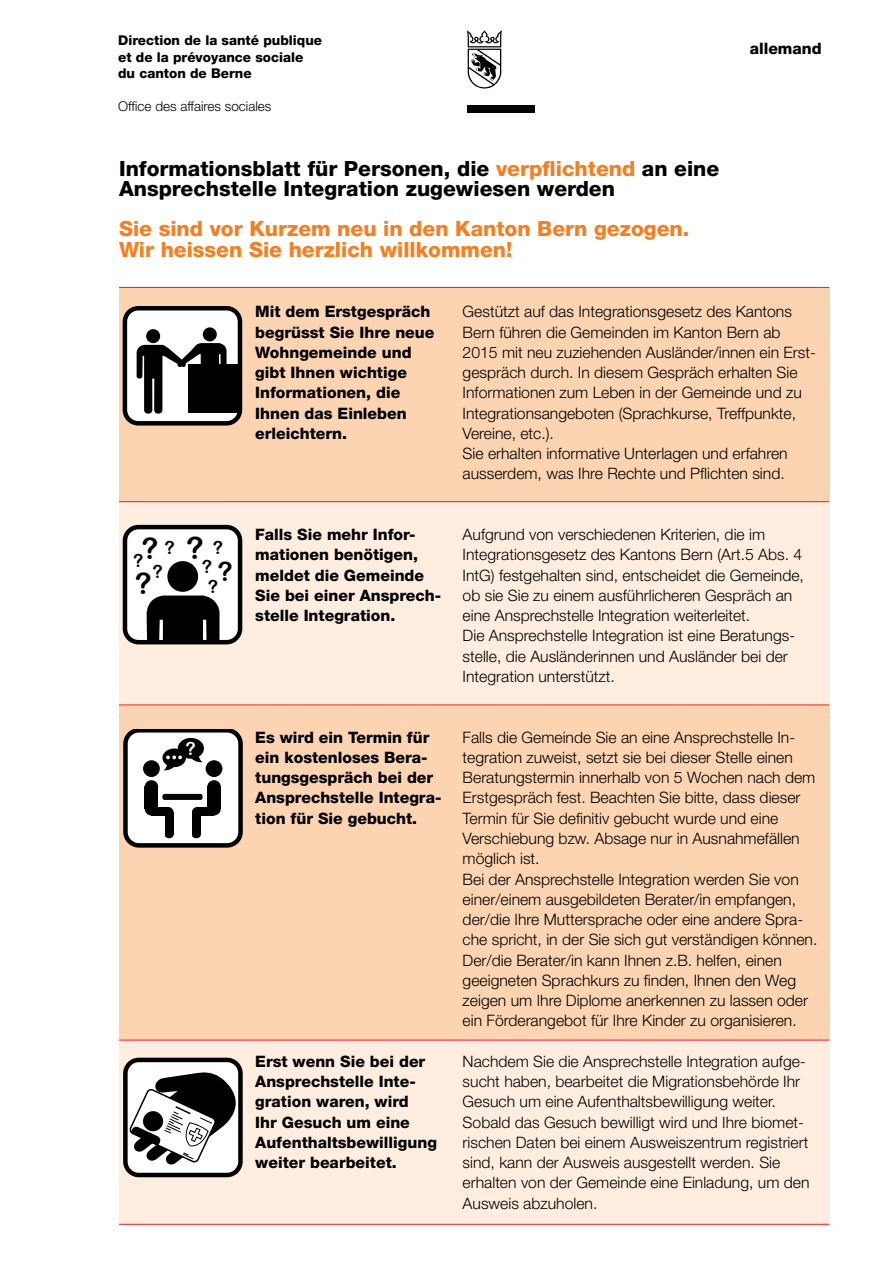
<style>
.page{position:relative;width:893px;height:1263px;background:#fff}
.page>*{position:absolute;margin:0;border:0;box-sizing:border-box;transform-origin:0 0}
.t1{font:29.4px "Arial Rounded MT Bold";color:#000}
.t2{font:800 21px/20.2px "Helvetica Neue";color:#000}
.t3{font:800 21px/20.2px "Helvetica Neue";color:#f57e20}
.t4{font:18px "Arial Rounded MT Bold";color:#000}
.t5{font:18px "Arial Rounded MT Bold";color:#fff}
.t6{font:300 15.75px/20.2px "Helvetica Neue";color:#000}
.t7{font:800 15.75px/20.2px "Helvetica Neue";color:#000}
.t8{font:800 13.5px/16.5px "Helvetica Neue";color:#000}
.t9{font:300 13.5px "Helvetica Neue";color:#000}
.s1{color:#f57e20}
.s2{font-size:26.55px}
</style>
<div class="page">
<svg style="left:467px;top:30px;width:35px;height:59px"></svg>
<div style="left:468px;top:105px;width:67px;height:7px;background:#000"></div>
<div style="left:119px;top:287px;width:710px;height:214px;background:#fdd4b1"></div>
<div style="left:119px;top:1019px;width:710px;height:206px;background:#ffeee0"></div>
<div style="left:119px;top:502px;width:710px;height:203px;background:#ffeee0"></div>
<div style="left:119px;top:705px;width:710px;height:335px;background:#fdd4b1"></div>
<hr style="left:119px;top:704px;width:710px;height:1px;background:#ed1d24">
<hr style="left:119px;top:1040px;width:710px;height:1px;background:#ed1d24">
<hr style="left:119px;top:1224px;width:710px;height:1px;background:#ed1d24">
<hr style="left:119px;top:501px;width:710px;height:1px;background:#ed1d24">
<div style="left:125px;top:527px;width:115px;height:115px;background:#fff;border-radius:13px"></div>
<div style="left:123px;top:525px;width:119px;height:119px;border:4px solid #000;border-radius:13px"></div>
<div style="left:167px;top:561px;width:31px;height:31px;background:#000;border-radius:50%"></div>
<svg style="left:146px;top:595px;width:73px;height:47px"></svg>
<svg style="left:123px;top:729px;width:120px;height:119px"></svg>
<div style="left:125px;top:308px;width:115px;height:115px;background:#fff;border-radius:13px"></div>
<div style="left:123px;top:306px;width:119px;height:120px;border:4px solid #000;border-radius:13px"></div>
<div style="left:146px;top:329px;width:14px;height:14px;background:#000;border-radius:50%"></div>
<div style="left:203px;top:327px;width:14px;height:14px;background:#000;border-radius:50%"></div>
<svg style="left:137px;top:343px;width:90px;height:71px"></svg>
<div style="left:188px;top:364px;width:53px;height:49px;background:#000"></div>
<div style="left:125px;top:1060px;width:115px;height:115px;background:#fff;border-radius:13px"></div>
<div style="left:123px;top:1058px;width:120px;height:119px;border:4px solid #000;border-radius:13px"></div>
<svg style="left:129px;top:1072px;width:107px;height:93px"></svg>
<hr style="left:119px;top:287px;width:710px;height:1px;background:#ed1d24">
<p class="t8" style="left:118px;top:32px;width:206px">Direction de la santé publique et de la prévoyance sociale du canton de Berne</p>
<p class="t9" style="left:118px;top:98px;width:155px">Office des affaires sociales</p>
<h2 class="t2" style="left:119px;top:158px;width:602px">Informationsblatt für Personen, die <span class="s1">verpflichtend</span> an eine<br>Ansprechstelle Integration zugewiesen werden</h2>
<h2 class="t3" style="left:119px;top:219px;width:572px">Sie sind vor Kurzem neu in den Kanton Bern gezogen.<br>Wir heissen Sie herzlich willkommen!</h2>
<p class="t7" style="left:750px;top:38px;width:74px">allemand</p>
<p class="t4" style="left:142px;top:546px;width:92px"><sup>?</sup>? <sup>?</sup>?<span class="s2">?</span></p>
<p class="t4" style="left:213px;top:537px;width:12px">?</p>
<p class="t4" style="left:133px;top:550px;width:12px">?</p>
<h1 class="t1" style="left:135px;top:566px;width:18px">?</h1>
<p class="t4" style="left:208px;top:576px;width:12px">?</p>
<p class="t4" style="left:153px;top:560px;width:12px">?</p>
<p class="t5" style="left:185px;top:738px;width:12px">?</p>
<p class="t7" style="left:255px;top:301px;width:181px">Mit dem Erstgespräch begrüsst Sie Ihre neue<br>Wohngemeinde und gibt Ihnen wichtige<br>Informationen, die<br>Ihnen das Einleben erleichtern.</p>
<p class="t6" style="left:463px;top:301px;width:355px">Gestützt auf das Integrationsgesetz des Kantons Bern führen die Gemeinden im Kanton Bern ab 2015 mit neu zuziehenden Ausländer/innen ein Erst&shy;gespräch durch. In diesem Gespräch erhalten Sie Informationen zum Leben in der Gemeinde und zu Integrationsangeboten (Sprachkurse, Treffpunkte, Vereine, etc.).<br>Sie erhalten informative Unterlagen und erfahren ausserdem, was Ihre Rechte und Pflichten sind.</p>
<p class="t7" style="left:255px;top:524px;width:187px">Falls Sie mehr Infor&shy;mationen benötigen, meldet die Gemeinde<br>Sie bei einer Ansprech&shy;stelle Integration.</p>
<p class="t6" style="left:463px;top:524px;width:343px">Aufgrund von verschiedenen Kriterien, die im Integrationsgesetz des Kantons Bern (Art.5 Abs. 4<br>IntG) festgehalten sind, entscheidet die Gemeinde, ob sie Sie zu einem ausführlicheren Gespräch an eine Ansprechstelle Integration weiterleitet.<br>Die Ansprechstelle Integration ist eine Beratungs&shy;stelle, die Ausländerinnen und Ausländer bei der Integration unterstützt.</p>
<p class="t7" style="left:255px;top:727px;width:188px">Es wird ein Termin für ein kostenloses Bera&shy;tungsgespräch bei der<br>Ansprechstelle Integra&shy;tion für Sie gebucht.</p>
<p class="t6" style="left:463px;top:727px;width:356px">Falls die Gemeinde Sie an eine Ansprechstelle In&shy;tegration zuweist, setzt sie bei dieser Stelle einen Beratungstermin innerhalb von 5 Wochen nach dem Erstgespräch fest. Beachten Sie bitte, dass dieser Termin für Sie definitiv gebucht wurde und eine Verschiebung bzw. Absage nur in Ausnahmefällen möglich ist.<br>Bei der Ansprechstelle Integration werden Sie von einer/einem ausgebildeten Berater/in empfangen, der/die Ihre Muttersprache oder eine andere Spra&shy;che spricht, in der Sie sich gut verständigen können.<br>Der/die Berater/in kann Ihnen z.B. helfen, einen geeigneten Sprachkurs zu finden, Ihnen den Weg zeigen um Ihre Diplome anerkennen zu lassen oder ein Förderangebot für Ihre Kinder zu organisieren.</p>
<p class="t7" style="left:255px;top:1051px;width:183px">Erst wenn Sie bei der<br>Ansprechstelle Inte&shy;gration waren, wird<br>Ihr Gesuch um eine<br>Aufenthaltsbewilligung weiter bearbeitet.</p>
<p class="t6" style="left:463px;top:1051px;width:348px">Nachdem Sie die Ansprechstelle Integration aufge&shy;sucht haben, bearbeitet die Migrationsbehörde Ihr Gesuch um eine Aufenthaltsbewilligung weiter.<br>Sobald das Gesuch bewilligt wird und Ihre biomet&shy;rischen Daten bei einem Ausweiszentrum registriert sind, kann der Ausweis ausgestellt werden. Sie erhalten von der Gemeinde eine Einladung, um den Ausweis abzuholen.</p>
</div>
